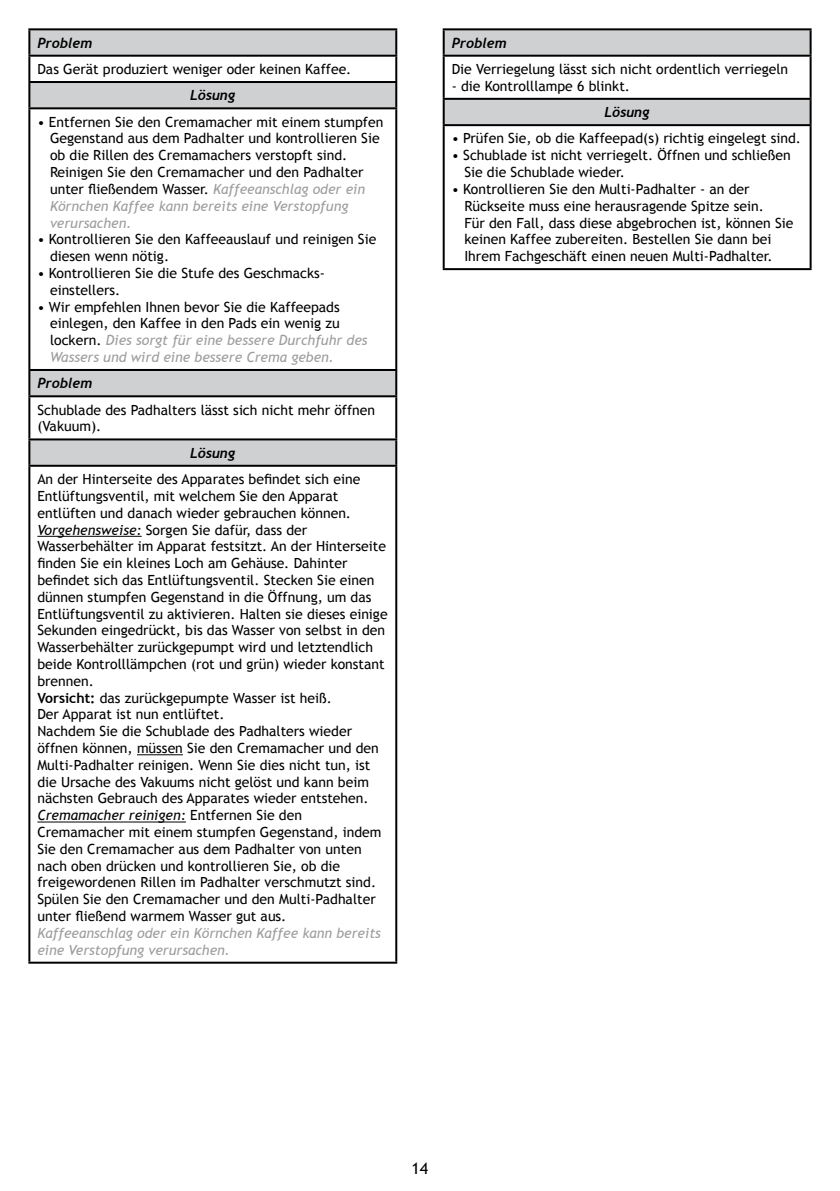
<style>
.page{position:relative;width:840px;height:1191px;background:#fff}
.page>*{position:absolute;margin:0;border:0;box-sizing:border-box;transform-origin:0 0}
.t1{font:16px "Trebuchet MS";color:#000}
.t2{font:14px/16.8px "Trebuchet MS";color:#000}
.t3{font:italic 14px/16.8px "Trebuchet MS";color:#9c9d9f}
.t4{font:italic 700 14px "Trebuchet";color:#000}
.s1{font-style:italic;color:#9c9d9f}
.s2{font-style:italic}
.s3{font-weight:700}
</style>
<div class="page">
<svg style="left:30px;top:30px;width:365px;height:435px"></svg>
<hr style="left:28px;top:28px;width:369px;height:2px;background:#000">
<hr style="left:28px;top:30px;width:2px;height:25px;background:#000">
<hr style="left:395px;top:30px;width:2px;height:25px;background:#000">
<hr style="left:28px;top:55px;width:369px;height:2px;background:#000">
<hr style="left:28px;top:57px;width:2px;height:24px;background:#000">
<hr style="left:395px;top:57px;width:2px;height:24px;background:#000">
<hr style="left:28px;top:81px;width:369px;height:2px;background:#000">
<hr style="left:28px;top:83px;width:2px;height:24px;background:#000">
<hr style="left:395px;top:83px;width:2px;height:24px;background:#000">
<hr style="left:28px;top:107px;width:369px;height:2px;background:#000">
<hr style="left:28px;top:109px;width:2px;height:260px;background:#000">
<hr style="left:395px;top:109px;width:2px;height:260px;background:#000">
<hr style="left:28px;top:369px;width:369px;height:2px;background:#000">
<hr style="left:28px;top:371px;width:2px;height:24px;background:#000">
<hr style="left:395px;top:371px;width:2px;height:24px;background:#000">
<hr style="left:28px;top:395px;width:369px;height:2px;background:#000">
<hr style="left:28px;top:397px;width:2px;height:41px;background:#000">
<hr style="left:395px;top:397px;width:2px;height:41px;background:#000">
<hr style="left:28px;top:438px;width:369px;height:2px;background:#000">
<hr style="left:28px;top:440px;width:2px;height:25px;background:#000">
<hr style="left:395px;top:440px;width:2px;height:25px;background:#000">
<hr style="left:28px;top:465px;width:369px;height:2px;background:#000">
<hr style="left:28px;top:467px;width:2px;height:494px;background:#000">
<hr style="left:395px;top:467px;width:2px;height:494px;background:#000">
<hr style="left:28px;top:961px;width:369px;height:2px;background:#000">
<hr style="left:37px;top:536px;width:105px;height:1px;background:#000">
<hr style="left:137px;top:754px;width:46px;height:1px;background:#000">
<hr style="left:37px;top:821px;width:149px;height:1px;background:#000">
<svg style="left:444px;top:30px;width:365px;height:94px"></svg>
<hr style="left:442px;top:28px;width:369px;height:2px;background:#000">
<hr style="left:442px;top:30px;width:2px;height:25px;background:#000">
<hr style="left:809px;top:30px;width:2px;height:25px;background:#000">
<hr style="left:442px;top:55px;width:369px;height:2px;background:#000">
<hr style="left:442px;top:57px;width:2px;height:41px;background:#000">
<hr style="left:809px;top:57px;width:2px;height:41px;background:#000">
<hr style="left:442px;top:98px;width:369px;height:2px;background:#000">
<hr style="left:442px;top:100px;width:2px;height:24px;background:#000">
<hr style="left:809px;top:100px;width:2px;height:24px;background:#000">
<hr style="left:442px;top:124px;width:369px;height:2px;background:#000">
<hr style="left:442px;top:126px;width:2px;height:142px;background:#000">
<hr style="left:809px;top:126px;width:2px;height:142px;background:#000">
<hr style="left:442px;top:268px;width:369px;height:2px;background:#000">
<p class="t4" style="left:37px;top:34px;width:56px">Problem</p>
<p class="t2" style="left:37px;top:61px;width:315px">Das Gerät produziert weniger oder keinen Kaffee.</p>
<p class="t4" style="left:190px;top:87px;width:46px">Lösung</p>
<p class="t2" style="left:50px;top:113px;width:334px;text-indent:-13px">• Entfernen Sie den Cremamacher mit einem stumpfen Gegenstand aus dem Padhalter und kontrollieren Sie ob die Rillen des Cremamachers verstopft sind.<br>Reinigen Sie den Cremamacher und den Padhalter unter fließendem Wasser. <span class="s1">Kaffeeanschlag oder ein Körnchen Kaffee kann bereits eine Verstopfung verursachen.</span></p>
<p class="t2" style="left:50px;top:231px;width:327px;text-indent:-13px">• Kontrollieren Sie den Kaffeeauslauf und reinigen Sie diesen wenn nötig.</p>
<p class="t2" style="left:50px;top:265px;width:276px;text-indent:-13px">• Kontrollieren Sie die Stufe des Geschmacks&shy;einstellers.</p>
<p class="t2" style="left:50px;top:298px;width:319px;text-indent:-13px">• Wir empfehlen Ihnen bevor Sie die Kaffeepads einlegen, den Kaffee in den Pads ein wenig zu lockern. <span class="s1">Dies sorgt für eine bessere Durchfuhr des Wassers und wird eine bessere Crema geben.</span></p>
<p class="t4" style="left:37px;top:375px;width:56px">Problem</p>
<p class="t2" style="left:37px;top:401px;width:339px">Schublade des Padhalters lässt sich nicht mehr öffnen (Vakuum).</p>
<p class="t4" style="left:190px;top:444px;width:46px">Lösung</p>
<p class="t2" style="left:37px;top:471px;width:351px">An der Hinterseite des Apparates befindet sich eine Entlüftungsventil, mit welchem Sie den Apparat entlüften und danach wieder gebrauchen können.<br><span class="s2">Vorgehensweise:</span> Sorgen Sie dafür, dass der Wasserbehälter im Apparat festsitzt. An der Hinterseite finden Sie ein kleines Loch am Gehäuse. Dahinter befindet sich das Entlüftungsventil. Stecken Sie einen dünnen stumpfen Gegenstand in die Öffnung, um das Entlüftungsventil zu aktivieren. Halten sie dieses einige Sekunden eingedrückt, bis das Wasser von selbst in den Wasserbehälter zurückgepumpt wird und letztendlich beide Kontrolllämpchen (rot und grün) wieder konstant brennen.<br><span class="s3">Vorsicht:</span> das zurückgepumpte Wasser ist heiß.<br>Der Apparat ist nun entlüftet.<br>Nachdem Sie die Schublade des Padhalters wieder öffnen können, müssen Sie den Cremamacher und den Multi-Padhalter reinigen. Wenn Sie dies nicht tun, ist die Ursache des Vakuums nicht gelöst und kann beim nächsten Gebrauch des Apparates wieder entstehen.<br><span class="s2">Cremamacher reinigen:</span> Entfernen Sie den Cremamacher mit einem stumpfen Gegenstand, indem Sie den Cremamacher aus dem Padhalter von unten nach oben drücken und kontrollieren Sie, ob die freigewordenen Rillen im Padhalter verschmutzt sind.<br>Spülen Sie den Cremamacher und den Multi-Padhalter unter fließend warmem Wasser gut aus.</p>
<p class="t3" style="left:37px;top:924px;width:345px">Kaffeeanschlag oder ein Körnchen Kaffee kann bereits eine Verstopfung verursachen.</p>
<p class="t4" style="left:451px;top:34px;width:56px">Problem</p>
<p class="t2" style="left:451px;top:61px;width:338px">Die Verriegelung lässt sich nicht ordentlich verriegeln</p>
<p class="t2" style="left:451px;top:78px;width:180px">- die Kontrolllampe 6 blinkt.</p>
<p class="t4" style="left:604px;top:104px;width:46px">Lösung</p>
<p class="t2" style="left:451px;top:130px;width:350px">• Prüfen Sie, ob die Kaffeepad(s) richtig eingelegt sind.</p>
<p class="t2" style="left:464px;top:147px;width:327px;text-indent:-13px">• Schublade ist nicht verriegelt. Öffnen und schließen<br>Sie die Schublade wieder.</p>
<p class="t2" style="left:464px;top:181px;width:330px;text-indent:-13px">• Kontrollieren Sie den Multi-Padhalter - an der Rückseite muss eine herausragende Spitze sein.<br>Für den Fall, dass diese abgebrochen ist, können Sie keinen Kaffee zubereiten. Bestellen Sie dann bei Ihrem Fachgeschäft einen neuen Multi-Padhalter.</p>
<p class="t1" style="left:411px;top:1159px;width:18px">14</p>
</div>
